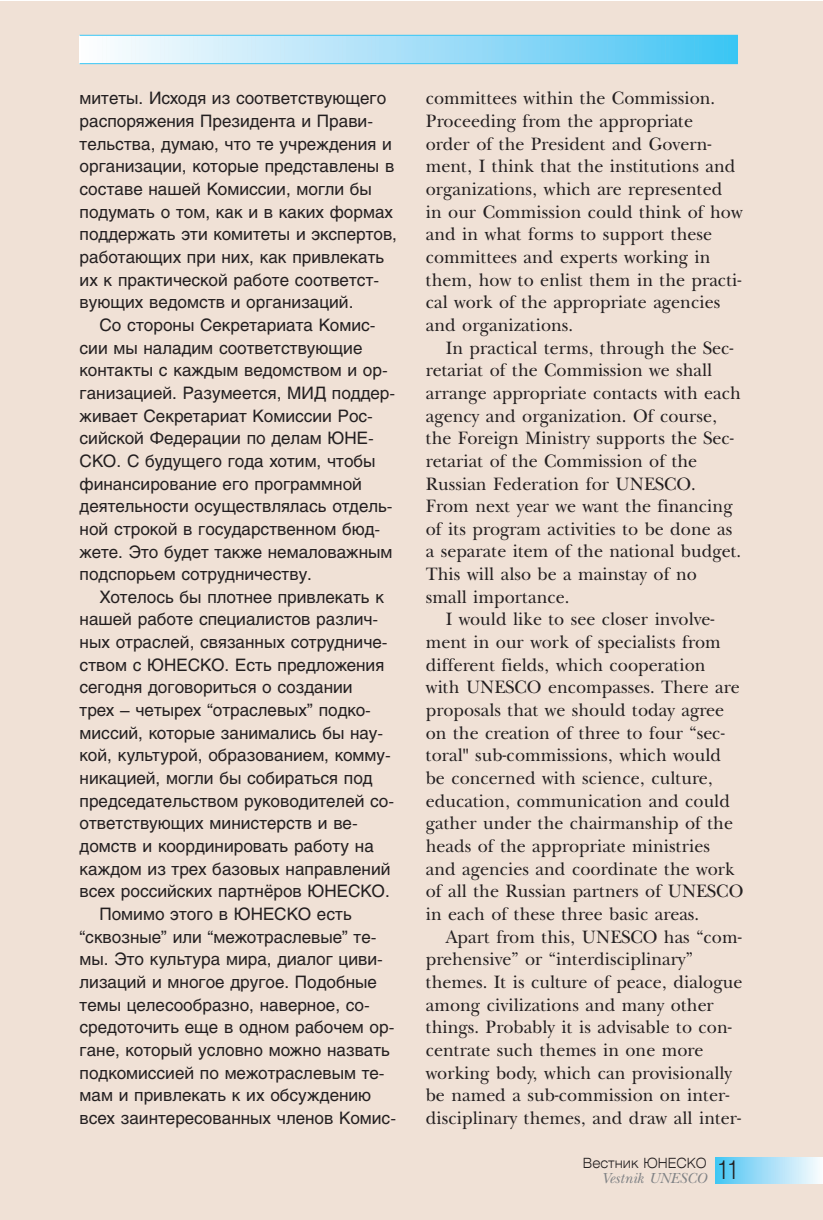
<style>
.page{position:relative;width:823px;height:1220px;background:#fff}
.page>*{position:absolute;margin:0;border:0;box-sizing:border-box;transform-origin:0 0}
.t1{font:300 26px "Helios Cond";color:#231f20;scale:.9 1}
.t2{font:18.4px/22.6px "New Baskerville C";color:#231f20;scale:.96 1}
.t3{font:17px/22.6px "Helios";color:#231f20}
.t4{font:italic 15px "New Baskerville C";color:#808285}
.t5{font:300 14px "Helios Ext";color:#231f20;scale:.9 1}
</style>
<div class="page">
<div style="left:0;top:1px;width:822px;height:1218px;background:#f0e1d6"></div>
<svg style="left:79px;top:36px;width:71px;height:27px;background:#f4fafd"></svg>
<hr style="left:153px;top:35px;width:2px;height:29px;background:#eaf7fd">
<svg style="left:158px;top:36px;width:83px;height:27px;background:#ddf2fb"></svg>
<hr style="left:244px;top:35px;width:2px;height:29px;background:#d2eefb">
<svg style="left:249px;top:36px;width:54px;height:27px"></svg>
<hr style="left:306px;top:35px;width:2px;height:29px;background:#c2e8fa">
<svg style="left:311px;top:36px;width:83px;height:27px;background:#b6e3f9"></svg>
<hr style="left:397px;top:35px;width:2px;height:29px;background:#aae0f9">
<svg style="left:402px;top:36px;width:54px;height:27px"></svg>
<hr style="left:459px;top:35px;width:2px;height:29px;background:#99dbf8">
<svg style="left:464px;top:36px;width:83px;height:27px;background:#8cd7f7"></svg>
<hr style="left:550px;top:35px;width:2px;height:29px;background:#7ed4f6">
<svg style="left:555px;top:36px;width:54px;height:27px"></svg>
<hr style="left:612px;top:35px;width:2px;height:29px;background:#6bcff6">
<svg style="left:617px;top:36px;width:83px;height:27px;background:#58cbf4"></svg>
<hr style="left:703px;top:35px;width:2px;height:29px;background:#45c8f4">
<svg style="left:708px;top:35px;width:30px;height:29px"></svg>
<hr style="left:79px;top:63px;width:658px;height:1px;background:#38c6f4">
<hr style="left:79px;top:35px;width:658px;height:1px;background:#38c6f4">
<svg style="left:715px;top:1157px;width:107px;height:25px;background:#a2dff8"></svg>
<p class="t3" style="left:79px;top:89px;width:319px">митеты. Исходя из соответствующего распоряжения Президента и Прави&shy;тельства, думаю, что те учреждения и организации, которые представлены в составе нашей Комиссии, могли бы подумать о том, как и в каких формах поддержать эти комитеты и экспертов, работающих при них, как привлекать их к практической работе соответст&shy;вующих ведомств и организаций.</p>
<p class="t3" style="left:79px;top:315px;width:317px;text-indent:20px">Со стороны Секретариата Комис&shy;сии мы наладим соответствующие контакты с каждым ведомством и ор&shy;ганизацией. Разумеется, МИД поддер&shy;живает Секретариат Комиссии Рос&shy;сийской Федерации по делам ЮНЕ-СКО. С будущего года хотим, чтобы финансирование его программной деятельности осуществлялась отдель&shy;ной строкой в государственном бюд&shy;жете. Это будет также немаловажным подспорьем сотрудничеству.</p>
<p class="t3" style="left:99px;top:587px;width:286px">Хотелось бы плотнее привлекать к</p>
<p class="t3" style="left:79px;top:609px;width:300px">нашей работе специалистов различ-</p>
<p class="t3" style="left:79px;top:632px;width:309px">ных отраслей, связанных сотрудниче-</p>
<p class="t3" style="left:79px;top:655px;width:306px">ством с ЮНЕСКО. Есть предложения</p>
<p class="t3" style="left:79px;top:677px;width:274px">сегодня договориться о создании</p>
<p class="t3" style="left:79px;top:700px;width:293px">трех – четырех “отраслевых” подко-</p>
<p class="t3" style="left:79px;top:723px;width:305px">миссий, которые занимались бы нау-</p>
<p class="t3" style="left:79px;top:745px;width:313px">кой, культурой, образованием, комму-</p>
<p class="t3" style="left:79px;top:768px;width:294px">никацией, могли бы собираться под</p>
<p class="t3" style="left:79px;top:790px;width:316px">председательством руководителей со-</p>
<p class="t3" style="left:79px;top:813px;width:279px">ответствующих министерств и ве-</p>
<p class="t3" style="left:79px;top:836px;width:295px">домств и координировать работу на</p>
<p class="t3" style="left:79px;top:858px;width:312px">каждом из трех базовых направлений</p>
<p class="t3" style="left:79px;top:881px;width:311px">всех российских партнёров ЮНЕСКО.</p>
<p class="t3" style="left:99px;top:904px;width:254px">Помимо этого в ЮНЕСКО есть</p>
<p class="t3" style="left:79px;top:926px;width:298px">“сквозные” или “межотраслевые” те-</p>
<p class="t3" style="left:79px;top:949px;width:304px">мы. Это культура мира, диалог циви-</p>
<p class="t3" style="left:79px;top:972px;width:299px">лизаций и многое другое. Подобные</p>
<p class="t3" style="left:79px;top:994px;width:291px">темы целесообразно, наверное, со-</p>
<p class="t3" style="left:79px;top:1017px;width:316px">средоточить еще в одном рабочем ор-</p>
<p class="t3" style="left:79px;top:1040px;width:312px">гане, который условно можно назвать</p>
<p class="t3" style="left:79px;top:1062px;width:306px">подкомиссией по межотраслевым те-</p>
<p class="t3" style="left:79px;top:1085px;width:293px">мам и привлекать к их обсуждению</p>
<p class="t3" style="left:79px;top:1107px;width:318px">всех заинтересованных членов Комис-</p>
<p class="t2" style="left:425px;top:89px;width:331px">committees within the Commission.<br>Proceeding from the appropriate<br>order of the President and Govern&shy;ment, I think that the institutions and organizations, which are represented in our Commission could think of how and in what forms to support these committees and experts working in them, how to enlist them in the practi&shy;cal work of the appropriate agencies and organizations.</p>
<p class="t2" style="left:425px;top:338px;width:330px;text-indent:20px">In practical terms, through the Sec&shy;retariat of the Commission we shall arrange appropriate contacts with each agency and organization. Of course, the Foreign Ministry supports the Sec&shy;retariat of the Commission of the Russian Federation for UNESCO.<br>From next year we want the financing of its program activities to be done as a separate item of the national budget.<br>This will also be a mainstay of no small importance.</p>
<p class="t2" style="left:425px;top:610px;width:332px;text-indent:20px">I would like to see closer involve&shy;ment in our work of specialists from different fields, which cooperation with UNESCO encompasses. There are proposals that we should today agree on the creation of three to four “sec&shy;toral" sub-commissions, which would be concerned with science, culture, education, communication and could gather under the chairmanship of the heads of the appropriate ministries and agencies and coordinate the work of all the Russian partners of UNESCO in each of these three basic areas.</p>
<p class="t2" style="left:425px;top:927px;width:331px;text-indent:20px">Apart from this, UNESCO has “com&shy;prehensive” or “interdisciplinary” themes. It is сulture of peace, dialogue among civilizations and many other things. Probably it is advisable to con&shy;centrate such themes in one more working body, which can provisionally be named a sub-commission on inter&shy;disciplinary themes, and draw all inter-</p>
<h1 class="t1" style="left:717px;top:1159px;width:24px">11</h1>
<p class="t5" style="left:582px;top:1157px;width:139px">Вестник ЮНЕСКО</p>
<p class="t4" style="left:601px;top:1171px;width:107px">Vestnik UNESCO</p>
</div>
